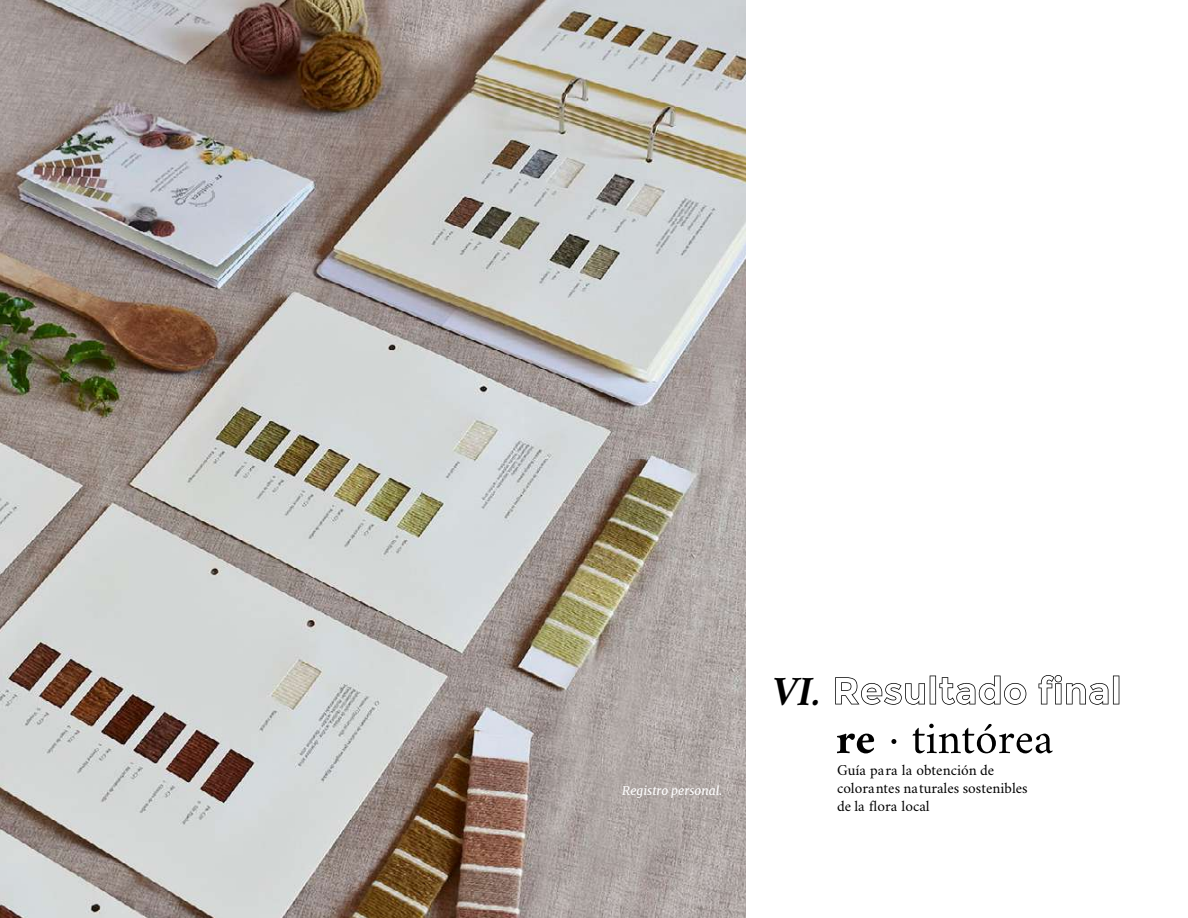
<style>
.page{position:relative;width:1188px;height:918px;background:#fff}
.page>*{position:absolute;margin:0;border:0;box-sizing:border-box;transform-origin:0 0}
.t1{font:italic 700 42px "Crimson";color:#000}
.t2{font:15px/18px "Crimson";color:#000}
.t3{font:italic 12px "Merriweather";color:#fff}
</style>
<div class="page">
<img style="left:0;top:0;width:746px;height:918px">
<svg style="left:835px;top:676px;width:191px;height:29px"></svg>
<svg style="left:1039px;top:675px;width:80px;height:30px"></svg>
<svg style="left:837px;top:734px;width:37px;height:19px"></svg>
<svg style="left:912px;top:724px;width:141px;height:29px"></svg>
<svg style="left:891px;top:739px;width:5px;height:5px"></svg>
<p class="t3" style="left:622px;top:782px;width:101px">Registro personal.</p>
<h1 class="t1" style="left:772px;top:663px;width:51px">VI.</h1>
<p class="t2" style="left:837px;top:760px;width:192px">Guía para la obtención de colorantes naturales sostenibles de la flora local</p>
</div>
